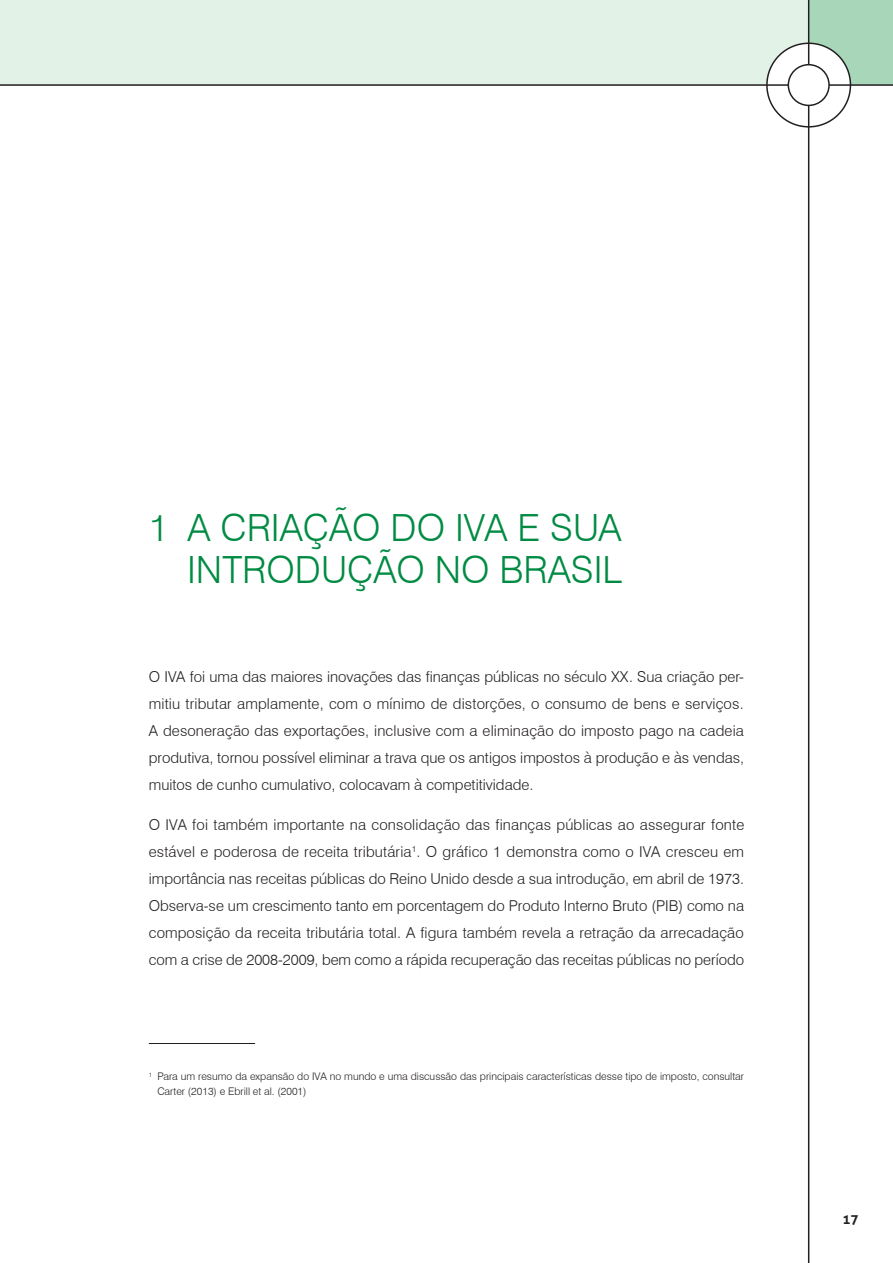
<style>
.page{position:relative;width:893px;height:1263px;background:#fff}
.page>*{position:absolute;margin:0;border:0;box-sizing:border-box;transform-origin:0 0}
.t1{font:300 37.5px/42px "Swiss 721 BT";color:#008b43;text-align:right}
.t2{font:300 15px/27px "Swiss 721 BT";color:#231f20;text-align:justify}
.t3{font:700 13.5px "Aller";color:#231f20}
.t4{font:300 10.5px/15px "Swiss 721 BT";color:#231f20}
.s1{color:#fff}
</style>
<div class="page">
<div style="left:809px;top:0;width:84px;height:85px;background:#a7d7b8"></div>
<div style="left:0;top:0;width:808px;height:85px;background:#e3f2e7"></div>
<hr style="left:808px;top:0;width:1px;height:1263px;background:#231f20">
<hr style="left:0;top:84px;width:893px;height:2px;background:#231f20">
<div style="left:767px;top:43px;width:83px;height:84px;background:#fff;border-radius:50%"></div>
<hr style="left:808px;top:43px;width:1px;height:84px;background:#231f20">
<hr style="left:767px;top:84px;width:83px;height:2px;background:#231f20">
<div style="left:766px;top:43px;width:85px;height:85px;border:2px solid #231f20;border-radius:50%"></div>
<div style="left:788px;top:65px;width:41px;height:40px;background:#fff;border-radius:50%"></div>
<div style="left:788px;top:64px;width:42px;height:42px;border:2px solid #231f20;border-radius:50%"></div>
<hr style="left:149px;top:1043px;width:106px;height:1px;background:#231f20">
<h1 class="t1" style="left:149px;top:506px;width:475px">1<span class="s1">|</span>A CRIAÇÃO DO IVA E SUA<br>INTRODUÇÃO NO BRASIL</h1>
<p class="t2" style="left:149px;top:663px;width:597px">O IVA foi uma das maiores inovações das finanças públicas no século XX. Sua criação per&shy;mitiu tributar amplamente, com o mínimo de distorções, o consumo de bens e serviços.<br>A desoneração das exportações, inclusive com a eliminação do imposto pago na cadeia produtiva, tornou possível eliminar a trava que os antigos impostos à produção e às vendas, muitos de cunho cumulativo, colocavam à competitividade.</p>
<p class="t2" style="left:149px;top:811px;width:597px">O IVA foi também importante na consolidação das finanças públicas ao assegurar fonte estável e poderosa de receita tributária<sup>1</sup>. O gráfico 1 demonstra como o IVA cresceu em importância nas receitas públicas do Reino Unido desde a sua introdução, em abril de 1973.<br>Observa-se um crescimento tanto em porcentagem do Produto Interno Bruto (PIB) como na composição da receita tributária total. A figura também revela a retração da arrecadação com a crise de 2008-2009, bem como a rápida recuperação das receitas públicas no período</p>
<p class="t4" style="left:157px;top:1069px;width:588px;text-indent:-9px"><sup>1</sup> Para um resumo da expansão do IVA no mundo e uma discussão das principais características desse tipo de imposto, consultar<br>Carter (2013) e Ebrill et al. (2001)</p>
<p class="t3" style="left:842px;top:1211px;width:18px">17</p>
</div>
